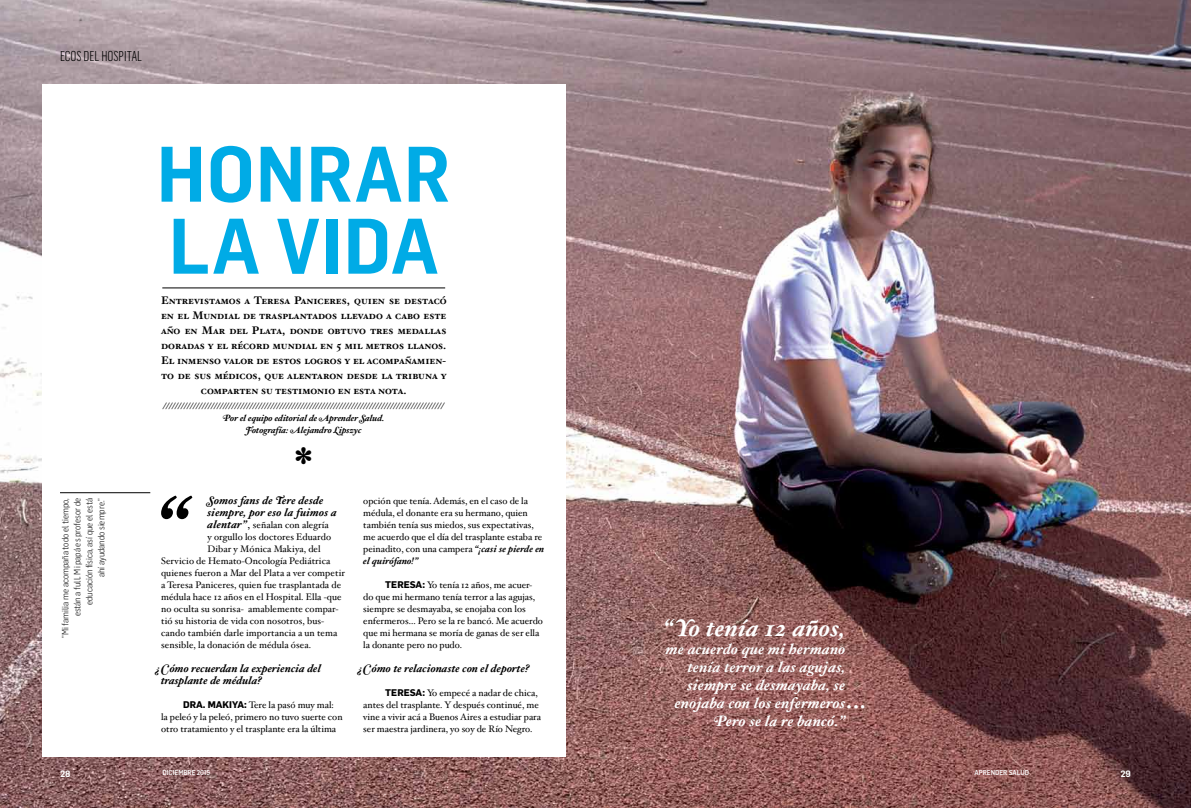
<style>
.page{position:relative;width:1191px;height:808px;background:#fff}
.page>*{position:absolute;margin:0;border:0;box-sizing:border-box;transform-origin:0 0}
.t1{font:79px "Hoefler Text Bold Italic Swash";color:#000}
.t2{font:600 77px/72px "Flama Semicondensed";color:#00abe6}
.t3{font:900 48px "Hoefler Text";color:#000}
.t4{font:24px "Hoefler Text Bold Italic Swash";letter-spacing:.01em;color:#fff}
.t5{font:15px/18px "Hoefler Text Bold Italic Swash";letter-spacing:.01em;color:#fff;text-align:right}
.t6{font:300 14px "Flama Condensed";color:#000}
.t7{font:11px/15px "Hoefler Text Bold Small Caps";color:#000;text-align:center}
.t8{font:11px/12px "Hoefler Text Bold Italic Swash";color:#000}
.t9{font:9.5px/12px "Hoefler Text";color:#000}
.t10{font:9.5px "Hoefler Text Bold Italic Swash";color:#000}
.t11{font:700 9.5px "Flama";color:#000}
.t12{font:9px/12px "Hoefler Text Bold Italic Swash";letter-spacing:-.01em;color:#000;text-align:center}
.t13{font:300 9px/12px "Flama Semicondensed";color:#000;text-align:right}
.t14{font:600 9px "Flama";color:#fff}
.t15{font:500 7px "Flama Semicondensed";color:#fff}
.s1{font-family:"Hoefler Text Bold Italic Swash";font-size:11px}
.s2{font-size:11px}
.s3{font-family:"Flama";font-weight:700}
.s4{font-family:"Hoefler Text Bold Italic Swash"}
</style>
<div class="page">
<img style="left:0;top:0;width:1191px;height:808px">
<div style="left:42px;top:84px;width:523px;height:672px;background:#fff"></div>
<hr style="left:162px;top:288px;width:283px;height:1px;background:#000">
<hr style="left:60px;top:492px;width:90px;height:1px;background:#000">
<h3 class="t6" style="left:60px;top:47px;width:78px">ECOS DEL HOSPITAL</h3>
<p class="t13" style="left:59px;top:638px;width:141px;rotate:-90deg">”Mi familia me acompaña todo el tiempo, están a full. Mi papá es profesor de educación física, así que el está<br>ahí ayudando siempre.”</p>
<h2 class="t2" style="left:156px;top:135px;width:161px">HONRAR<br>LA VIDA</h2>
<p class="t7" style="left:161px;top:293px;width:287px">Entrevistamos a Teresa Paniceres, quien se destacó en el Mundial de trasplantados llevado a cabo este año en Mar del Plata, donde obtuvo tres medallas doradas y el récord mundial en 5 mil metros llanos.<br>El inmenso valor de estos logros y el acompañamien&shy;to de sus médicos, que alentaron desde la tribuna y comparten su testimonio en esta nota.</p>
<p class="t12" style="left:163px;top:400px;width:282px">//////////////////////////////////////////////////////////////////////////////////////////////<br>Por el equipo editorial de Aprender Salud.<br>Fotografía: Alejandro Lipszyc</p>
<h3 class="t3" style="left:294px;top:433px;width:20px">*</h3>
<h1 class="t1" style="left:156px;top:479px;width:35px">“</h1>
<p class="t8" style="left:207px;top:494px;width:131px">Somos fans de Tere desde siempre, por eso la fuimos a</p>
<p class="t9" style="left:207px;top:519px;width:123px"><span class="s1">alentar”</span><span class="s2">,</span> señalan con alegría</p>
<p class="t9" style="left:207px;top:531px;width:125px">y orgullo los doctores Eduardo</p>
<p class="t9" style="left:207px;top:543px;width:115px">Dibar y Mónica Makiya, del</p>
<p class="t9" style="left:161px;top:555px;width:171px">Servicio de Hemato-Oncología Pediátrica</p>
<p class="t9" style="left:161px;top:567px;width:185px">quienes fueron a Mar del Plata a ver competir</p>
<p class="t9" style="left:161px;top:579px;width:181px">a Teresa Paniceres, quien fue trasplantada de</p>
<p class="t9" style="left:161px;top:591px;width:182px">médula hace 12 años en el Hospital. Ella -que</p>
<p class="t9" style="left:161px;top:603px;width:179px">no oculta su sonrisa- amablemente compar-</p>
<p class="t9" style="left:161px;top:615px;width:165px">tió su historia de vida con nosotros, bus-</p>
<p class="t9" style="left:161px;top:627px;width:178px">cando también darle importancia a un tema</p>
<p class="t9" style="left:161px;top:639px;width:151px">sensible, la donación de médula ósea.</p>
<p class="t8" style="left:161px;top:662px;width:161px;text-indent:-5px">¿Cómo recuerdan la experiencia del trasplante de médula?</p>
<p class="t9" style="left:161px;top:699px;width:183px;text-indent:22px"><span class="s3">DRA. MAKIYA:</span> Tere la pasó muy mal: la peleó y la peleó, primero no tuvo suerte con otro tratamiento y el trasplante era la última</p>
<p class="t9" style="left:363px;top:495px;width:182px">opción que tenía. Además, en el caso de la médula, el donante era su hermano, quien también tenía sus miedos, sus expectativas, me acuerdo que el día del trasplante estaba re peinadito, con una campera <span class="s4">“¡casi se pierde en</span></p>
<p class="t10" style="left:363px;top:555px;width:57px">el quirófano!”</p>
<p class="t11" style="left:385px;top:578px;width:14px">TERESA</p>
<p class="t9" style="left:363px;top:579px;width:181px;text-indent:59px"><span class="s3">:</span> Yo tenía 12 años, me acuer&shy;do que mi hermano tenía terror a las agujas, siempre se desmayaba, se enojaba con los enfermeros... Pero se la re bancó. Me acuerdo que mi hermana se moría de ganas de ser ella la donante pero no pudo.</p>
<p class="t8" style="left:358px;top:662px;width:173px">¿Cómo te relacionaste con el deporte?</p>
<p class="t11" style="left:385px;top:686px;width:14px">TERESA</p>
<p class="t9" style="left:363px;top:687px;width:179px;text-indent:59px"><span class="s3">:</span> Yo empecé a nadar de chica, antes del trasplante. Y después continué, me vine a vivir acá a Buenos Aires a estudiar para ser maestra jardinera, yo soy de Río Negro.</p>
<h3 class="t4" style="left:664px;top:613px;width:183px">“Yo tenía 12 años,</h3>
<h3 class="t5" style="left:666px;top:640px;width:181px">me acuerdo que mi hermano tenía terror a las agujas, siempre se desmayaba, se enojaba con los enfermeros<br>Pero se la re bancó.”</h3>
<h3 class="t4" style="left:847px;top:685px;width:22px">...</h3>
<p class="t14" style="left:60px;top:767px;width:12px">28</p>
<p class="t15" style="left:162px;top:768px;width:15px">DICIEMBRE</p>
<p class="t15" style="left:197px;top:768px;width:15px">2015</p>
<p class="t15" style="left:974px;top:768px;width:6px">APREN</p>
<p class="t15" style="left:995px;top:768px;width:19px">DER SALU</p>
<p class="t15" style="left:1024px;top:768px;width:6px">D</p>
<p class="t14" style="left:1120px;top:767px;width:12px">29</p>
</div>
